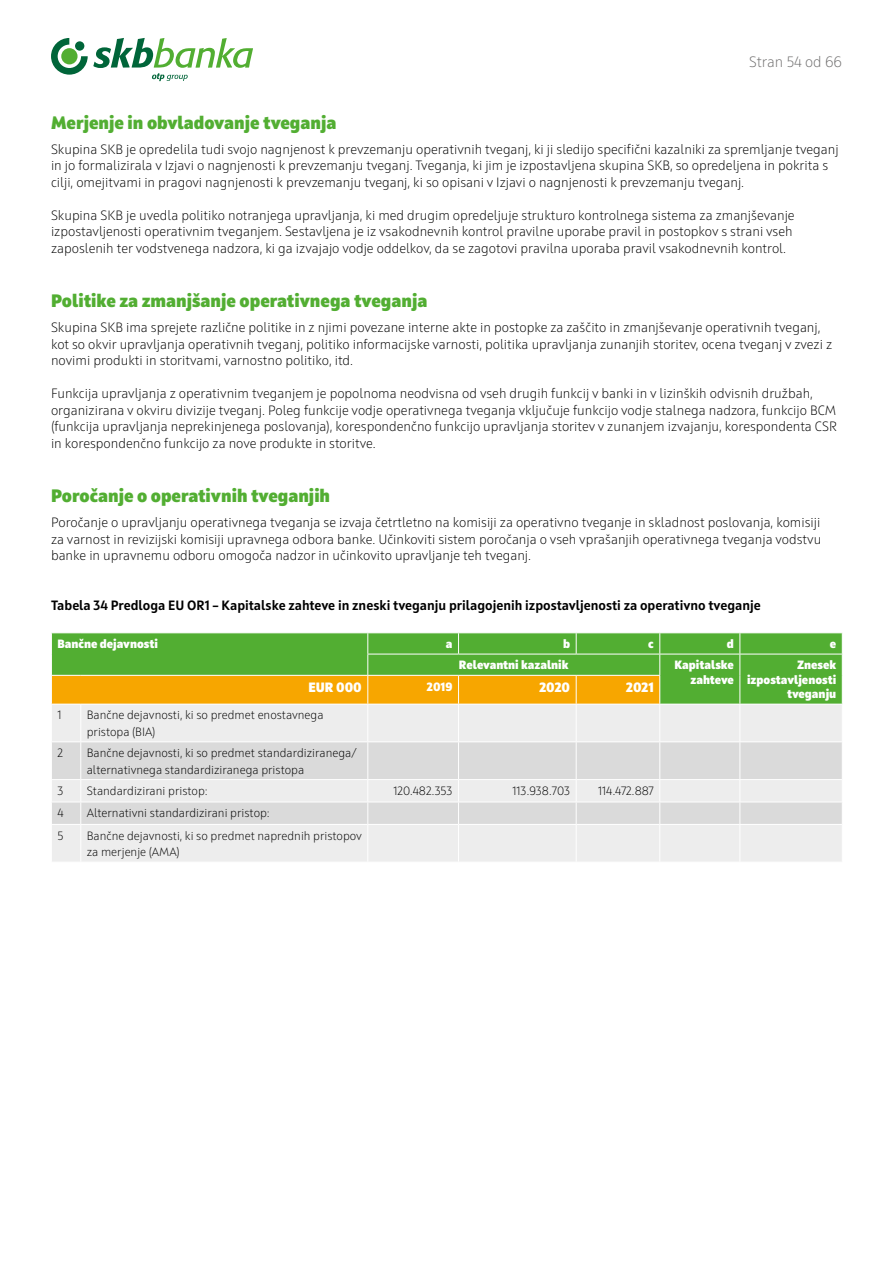
<style>
.page{position:relative;width:893px;height:1263px;background:#fff}
.page>*{position:absolute;margin:0;border:0;box-sizing:border-box;transform-origin:0 0}
.t1{font:800 18px "Squad";color:#52ae32}
.t2{font:300 15px "Squad";color:#706f6f}
.t3{font:300 13.5px/16.5px "Squad";color:#000}
.t4{font:700 13.5px "Squad";color:#000}
.t5{font:800 13.5px "Squad";color:#fff}
.t6{font:300 12px/16.5px "Squad";color:#000}
.t7{font:800 12px/14.4px "Squad";color:#fff;text-align:right}
</style>
<div class="page">
<svg style="left:51px;top:38px;width:202px;height:43px"></svg>
<div style="left:660px;top:633px;width:182px;height:71px;background:#52ae32"></div>
<div style="left:52px;top:705px;width:790px;height:157px;background:#ededed"></div>
<svg style="left:52px;top:742px;width:790px;height:82px;background:#dfdfdf"></svg>
<hr style="left:80px;top:704px;width:1px;height:37px;background:#fff">
<hr style="left:367px;top:704px;width:1px;height:37px;background:#fff">
<hr style="left:458px;top:704px;width:1px;height:37px;background:#fff">
<hr style="left:576px;top:704px;width:1px;height:37px;background:#fff">
<hr style="left:659px;top:704px;width:1px;height:37px;background:#fff">
<hr style="left:739px;top:704px;width:1px;height:37px;background:#fff">
<hr style="left:51px;top:741px;width:30px;height:1px;background:#fff">
<hr style="left:81px;top:741px;width:287px;height:1px;background:#fff">
<hr style="left:80px;top:742px;width:1px;height:37px;background:#fff">
<hr style="left:368px;top:741px;width:91px;height:1px;background:#fff">
<hr style="left:367px;top:742px;width:1px;height:37px;background:#fff">
<hr style="left:459px;top:741px;width:117px;height:1px;background:#fff">
<hr style="left:458px;top:742px;width:1px;height:37px;background:#fff">
<hr style="left:576px;top:741px;width:84px;height:1px;background:#fff">
<hr style="left:576px;top:742px;width:1px;height:37px;background:#fff">
<hr style="left:660px;top:741px;width:80px;height:1px;background:#fff">
<hr style="left:659px;top:742px;width:1px;height:37px;background:#fff">
<hr style="left:740px;top:741px;width:103px;height:1px;background:#fff">
<hr style="left:739px;top:742px;width:1px;height:37px;background:#fff">
<hr style="left:51px;top:779px;width:30px;height:1px;background:#fff">
<hr style="left:81px;top:779px;width:287px;height:1px;background:#fff">
<hr style="left:368px;top:779px;width:91px;height:1px;background:#fff">
<hr style="left:459px;top:779px;width:117px;height:1px;background:#fff">
<hr style="left:576px;top:779px;width:84px;height:1px;background:#fff">
<hr style="left:660px;top:779px;width:80px;height:1px;background:#fff">
<hr style="left:740px;top:779px;width:103px;height:1px;background:#fff">
<hr style="left:51px;top:802px;width:30px;height:1px;background:#fff">
<hr style="left:81px;top:802px;width:287px;height:1px;background:#fff">
<svg style="left:80px;top:780px;width:1px;height:44px"></svg>
<hr style="left:368px;top:802px;width:91px;height:1px;background:#fff">
<svg style="left:367px;top:780px;width:1px;height:44px"></svg>
<hr style="left:459px;top:802px;width:117px;height:1px;background:#fff">
<svg style="left:458px;top:780px;width:1px;height:44px"></svg>
<hr style="left:576px;top:802px;width:84px;height:1px;background:#fff">
<svg style="left:576px;top:780px;width:1px;height:44px"></svg>
<hr style="left:660px;top:802px;width:80px;height:1px;background:#fff">
<svg style="left:659px;top:780px;width:1px;height:44px"></svg>
<hr style="left:740px;top:802px;width:103px;height:1px;background:#fff">
<svg style="left:739px;top:780px;width:1px;height:44px"></svg>
<hr style="left:51px;top:824px;width:30px;height:1px;background:#fff">
<hr style="left:81px;top:824px;width:287px;height:1px;background:#fff">
<hr style="left:80px;top:825px;width:1px;height:37px;background:#fff">
<hr style="left:368px;top:824px;width:91px;height:1px;background:#fff">
<hr style="left:367px;top:825px;width:1px;height:37px;background:#fff">
<hr style="left:459px;top:824px;width:117px;height:1px;background:#fff">
<hr style="left:458px;top:825px;width:1px;height:37px;background:#fff">
<hr style="left:576px;top:824px;width:84px;height:1px;background:#fff">
<hr style="left:576px;top:825px;width:1px;height:37px;background:#fff">
<hr style="left:660px;top:824px;width:80px;height:1px;background:#fff">
<hr style="left:659px;top:825px;width:1px;height:37px;background:#fff">
<hr style="left:740px;top:824px;width:103px;height:1px;background:#fff">
<hr style="left:739px;top:825px;width:1px;height:37px;background:#fff">
<hr style="left:660px;top:654px;width:80px;height:1px;background:#fff">
<hr style="left:740px;top:654px;width:103px;height:1px;background:#fff">
<svg style="left:739px;top:633px;width:1px;height:71px"></svg>
<svg style="left:842px;top:633px;width:1px;height:71px"></svg>
<svg style="left:51px;top:633px;width:609px;height:71px;background:#97ad24"></svg>
<hr style="left:51px;top:675px;width:30px;height:1px;background:#fff">
<hr style="left:81px;top:675px;width:287px;height:1px;background:#fff">
<p class="t2" style="left:749px;top:53px;width:94px">Stran 54 od 66</p>
<h1 class="t1" style="left:51px;top:111px;width:287px">Merjenje in obvladovanje tveganja</h1>
<p class="t3" style="left:51px;top:141px;width:789px">Skupina SKB je opredelila tudi svojo nagnjenost k prevzemanju operativnih tveganj, ki ji sledijo specifični kazalniki za spremljanje tveganj in jo formalizirala v Izjavi o nagnjenosti k prevzemanju tveganj. Tveganja, ki jim je izpostavljena skupina SKB, so opredeljena in pokrita s cilji, omejitvami in pragovi nagnjenosti k prevzemanju tveganj, ki so opisani v Izjavi o nagnjenosti k prevzemanju tveganj.</p>
<p class="t3" style="left:51px;top:207px;width:745px">Skupina SKB je uvedla politiko notranjega upravljanja, ki med drugim opredeljuje strukturo kontrolnega sistema za zmanjševanje izpostavljenosti operativnim tveganjem. Sestavljena je iz vsakodnevnih kontrol pravilne uporabe pravil in postopkov s strani vseh zaposlenih ter vodstvenega nadzora, ki ga izvajajo vodje oddelkov, da se zagotovi pravilna uporaba pravil vsakodnevnih kontrol.</p>
<h1 class="t1" style="left:51px;top:289px;width:378px">Politike za zmanjšanje operativnega tveganja</h1>
<p class="t3" style="left:51px;top:319px;width:783px">Skupina SKB ima sprejete različne politike in z njimi povezane interne akte in postopke za zaščito in zmanjševanje operativnih tveganj, kot so okvir upravljanja operativnih tveganj, politiko informacijske varnosti, politika upravljanja zunanjih storitev, ocena tveganj v zvezi z novimi produkti in storitvami, varnostno politiko, itd.</p>
<p class="t3" style="left:51px;top:385px;width:787px">Funkcija upravljanja z operativnim tveganjem je popolnoma neodvisna od vseh drugih funkcij v banki in v lizinških odvisnih družbah, organizirana v okviru divizije tveganj. Poleg funkcije vodje operativnega tveganja vključuje funkcijo vodje stalnega nadzora, funkcijo BCM (funkcija upravljanja neprekinjenega poslovanja), korespondenčno funkcijo upravljanja storitev v zunanjem izvajanju, korespondenta CSR in korespondenčno funkcijo za nove produkte in storitve.</p>
<h1 class="t1" style="left:51px;top:484px;width:281px">Poročanje o operativnih tveganjih</h1>
<p class="t3" style="left:51px;top:514px;width:772px;text-align:justify">Poročanje o upravljanju operativnega tveganja se izvaja četrtletno na komisiji za operativno tveganje in skladnost poslovanja, komisiji za varnost in revizijski komisiji upravnega odbora banke. Učinkoviti sistem poročanja o vseh vprašanjih operativnega tveganja vodstvu banke in upravnemu odboru omogoča nadzor in učinkovito upravljanje teh tveganj.</p>
<p class="t4" style="left:51px;top:597px;width:711px">Tabela 34 Predloga EU OR1 – Kapitalske zahteve in zneski tveganju prilagojenih izpostavljenosti za operativno tveganje</p>
<p class="t7" style="left:57px;top:637px;width:102px">Bančne dejavnosti</p>
<p class="t7" style="left:446px;top:637px;width:8px">a</p>
<p class="t7" style="left:563px;top:637px;width:9px">b</p>
<p class="t7" style="left:648px;top:637px;width:7px">c</p>
<p class="t7" style="left:727px;top:637px;width:9px">d</p>
<p class="t7" style="left:830px;top:637px;width:8px">e</p>
<p class="t7" style="left:459px;top:658px;width:111px">Relevantni kazalnik</p>
<p class="t7" style="left:674px;top:658px;width:61px">Kapitalske zahteve</p>
<p class="t7" style="left:747px;top:658px;width:91px">Znesek izpostavljenosti tveganju</p>
<p class="t5" style="left:308px;top:678px;width:55px">EUR 000</p>
<p class="t7" style="left:427px;top:679px;width:27px">2019</p>
<p class="t5" style="left:539px;top:678px;width:32px">2020</p>
<p class="t5" style="left:626px;top:678px;width:29px">2021</p>
<p class="t6" style="left:57px;top:707px;width:6px">1</p>
<p class="t6" style="left:87px;top:707px;width:238px">Bančne dejavnosti, ki so predmet enostavnega pristopa (BIA)</p>
<p class="t6" style="left:57px;top:745px;width:7px">2</p>
<p class="t6" style="left:87px;top:745px;width:271px">Bančne dejavnosti, ki so predmet standardiziranega/ alternativnega standardiziranega pristopa</p>
<p class="t6" style="left:57px;top:782px;width:7px">3</p>
<p class="t6" style="left:87px;top:782px;width:122px">Standardizirani pristop:</p>
<p class="t6" style="left:394px;top:782px;width:60px">120.482.353</p>
<p class="t6" style="left:513px;top:782px;width:59px">113.938.703</p>
<p class="t6" style="left:598px;top:782px;width:57px">114.472.887</p>
<p class="t6" style="left:57px;top:805px;width:8px">4</p>
<p class="t6" style="left:87px;top:805px;width:185px">Alternativni standardizirani pristop:</p>
<p class="t6" style="left:57px;top:827px;width:7px">5</p>
<p class="t6" style="left:87px;top:827px;width:277px">Bančne dejavnosti, ki so predmet naprednih pristopov za merjenje (AMA)</p>
</div>
